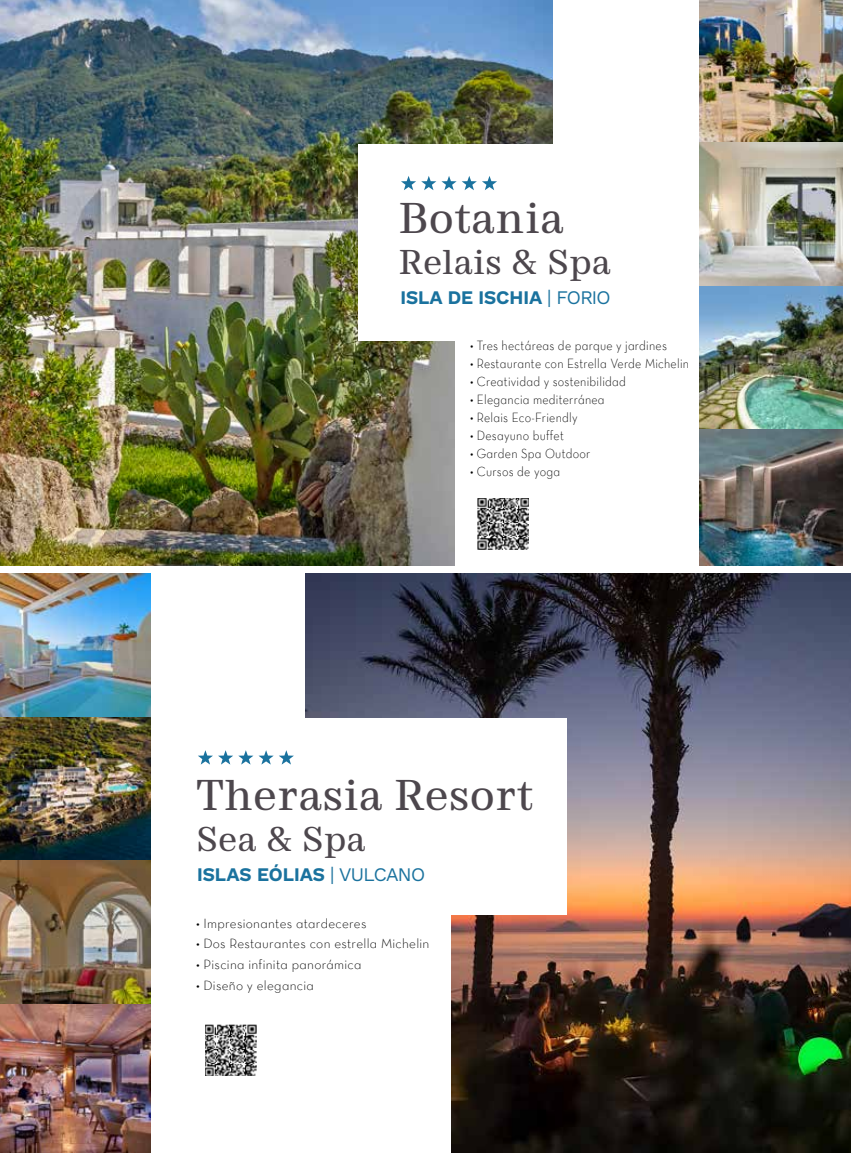
<style>
.page{position:relative;width:851px;height:1153px;background:#fff}
.page>*{position:absolute;margin:0;border:0;box-sizing:border-box;transform-origin:0 0}
.t1{font:42.75px "Naga";letter-spacing:.02em;color:#4d474d}
.t2{font:34.2px "Naga";letter-spacing:.02em;color:#4d474d}
.t3{font:700 18px "Prodigy Sans";color:#1a729e}
.t4{font:13.5px "Neutra Text Light Alt";letter-spacing:.02em;color:#000;scale:.91 1}
.t5{font:13.5px "Neutra Text Light Alt";letter-spacing:.02em;color:#000}
.s1{font-weight:400}
</style>
<div class="page">
<img style="left:0;top:0;width:552px;height:565px">
<img style="left:305px;top:573px;width:545px;height:579px">
<div style="left:358px;top:144px;width:424px;height:196px;background:#fff"></div>
<div style="left:142px;top:718px;width:424px;height:196px;background:#fff"></div>
<div style="left:455px;top:281px;width:212px;height:290px;background:#fff"></div>
<div style="left:238px;top:872px;width:212px;height:280px;background:#fff"></div>
<svg style="left:401px;top:176px;width:96px;height:14px"></svg>
<svg style="left:198px;top:750px;width:75px;height:14px"></svg>
<svg style="left:279px;top:750px;width:15px;height:14px"></svg>
<img style="left:699px;top:0;width:143px;height:430px">
<img style="left:0;top:573px;width:150px;height:144px">
<img style="left:699px;top:143px;width:143px;height:143px">
<img style="left:0;top:717px;width:150px;height:143px">
<img style="left:699px;top:286px;width:143px;height:143px">
<img style="left:0;top:860px;width:150px;height:144px">
<img style="left:699px;top:430px;width:143px;height:135px">
<img style="left:0;top:1004px;width:150px;height:148px">
<img style="left:205px;top:1024px;width:51px;height:51px">
<img style="left:477px;top:498px;width:51px;height:51px">
<h1 class="t1" style="left:399px;top:192px;width:166px">Botania</h1>
<h2 class="t2" style="left:399px;top:241px;width:213px">Relais &amp; Spa</h2>
<h3 class="t3" style="left:400px;top:286px;width:211px">ISLA DE ISCHIA <span class="s1">| FORIO</span></h3>
<p class="t4" style="left:470px;top:337px;width:218px">• Tres hectáreas de parque y jardines</p>
<p class="t4" style="left:470px;top:355px;width:242px">• Restaurante con Estrella Verde Michelin</p>
<p class="t4" style="left:470px;top:373px;width:173px">• Creatividad y sostenibilidad</p>
<p class="t4" style="left:470px;top:391px;width:149px">• Elegancia mediterránea</p>
<p class="t4" style="left:470px;top:409px;width:120px">• Relais Eco-Friendly</p>
<p class="t4" style="left:470px;top:427px;width:104px">• Desayuno buffet</p>
<p class="t4" style="left:470px;top:445px;width:134px">• Garden Spa Outdoor</p>
<p class="t4" style="left:470px;top:463px;width:100px">• Cursos de yoga</p>
<h1 class="t1" style="left:196px;top:768px;width:338px">Therasia Resort</h1>
<h2 class="t2" style="left:196px;top:818px;width:171px">Sea &amp; Spa</h2>
<h3 class="t3" style="left:197px;top:862px;width:229px">ISLAS EÓLIAS <span class="s1">| VULCANO</span></h3>
<p class="t5" style="left:196px;top:914px;width:172px">• Impresionantes atardeceres</p>
<p class="t5" style="left:196px;top:935px;width:235px">• Dos Restaurantes con estrella Michelin</p>
<p class="t5" style="left:196px;top:956px;width:167px">• Piscina infinita panorámica</p>
<p class="t5" style="left:196px;top:977px;width:119px">• Diseño y elegancia</p>
</div>
